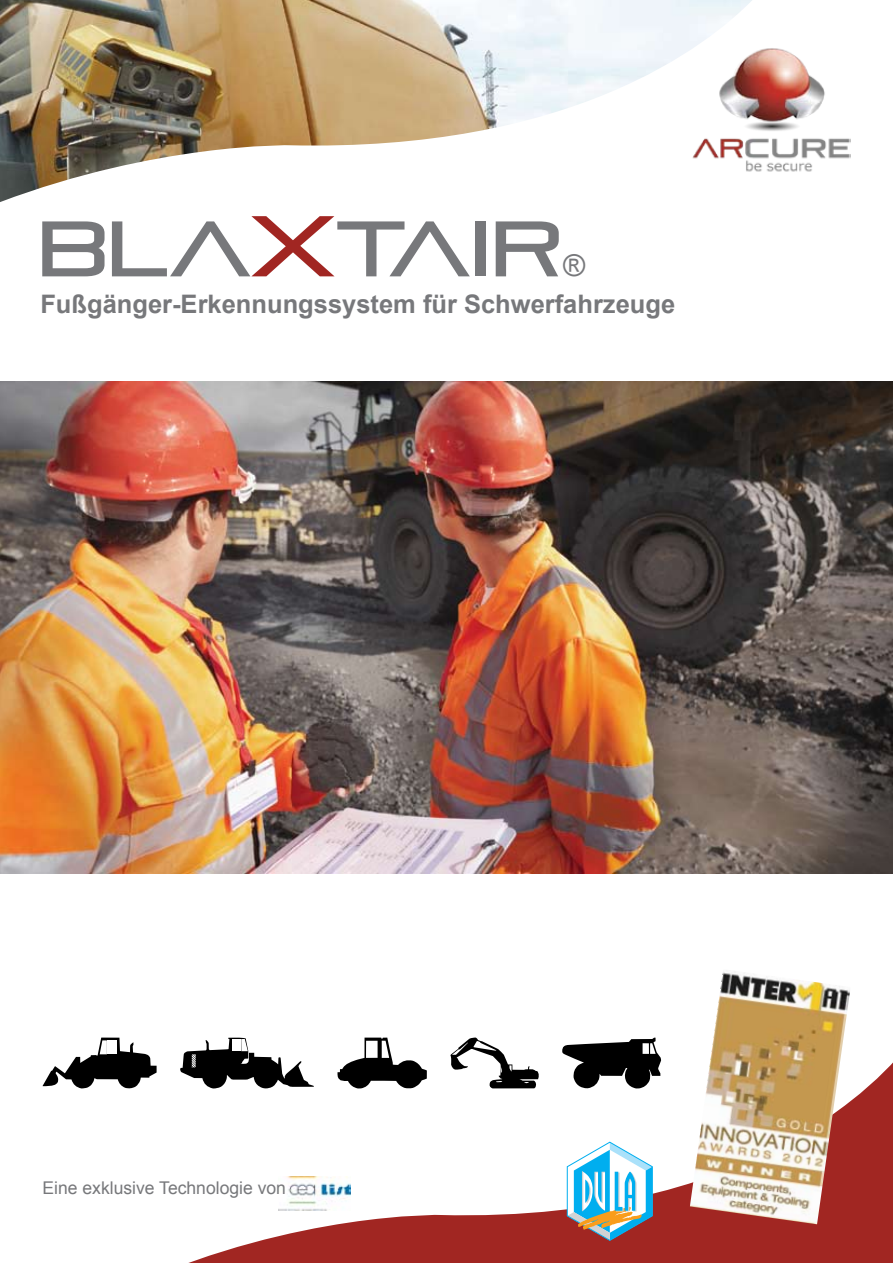
<style>
.page{position:relative;width:893px;height:1263px;background:#fff}
.page>*{position:absolute;margin:0;border:0;box-sizing:border-box;transform-origin:0 0}
.t1{font:78px "Pirulen";color:#77787b}
.t2{font:30px "Arial";color:#77787b}
.t3{font:700 25.5px "Arial";color:#77787b}
.t4{font:17.55px "Arial";color:#77787b}
.s1{font-size:85.5px;color:#a12622}
</style>
<div class="page">
<img style="left:0;top:382px;width:893px;height:492px">
<img style="left:752px;top:48px;width:98px;height:124px">
<img style="left:0;top:0;width:752px;height:202px">
<svg style="left:188px;top:1037px;width:705px;height:226px"></svg>
<img style="left:279px;top:1176px;width:71px;height:34px">
<svg style="left:43px;top:1037px;width:114px;height:51px"></svg>
<div style="left:108px;top:1040px;width:9px;height:14px;background:#fff"></div>
<svg style="left:180px;top:1037px;width:134px;height:51px"></svg>
<svg style="left:337px;top:1037px;width:90px;height:51px"></svg>
<svg style="left:450px;top:1037px;width:89px;height:51px"></svg>
<svg style="left:562px;top:1038px;width:99px;height:50px"></svg>
<img style="left:690px;top:972px;width:161px;height:252px">
<svg style="left:567px;top:1142px;width:86px;height:99px"></svg>
<h1 class="t1" style="left:37px;top:201px;width:528px">BLA<span class="s1">X</span>TAIR</h1>
<p class="t2" style="left:563px;top:246px;width:24px">®</p>
<p class="t3" style="left:40px;top:287px;width:636px">Fußgänger-Erkennungssystem für Schwerfahrzeuge</p>
<p class="t4" style="left:43px;top:1177px;width:245px">Eine exklusive Technologie von</p>
</div>
